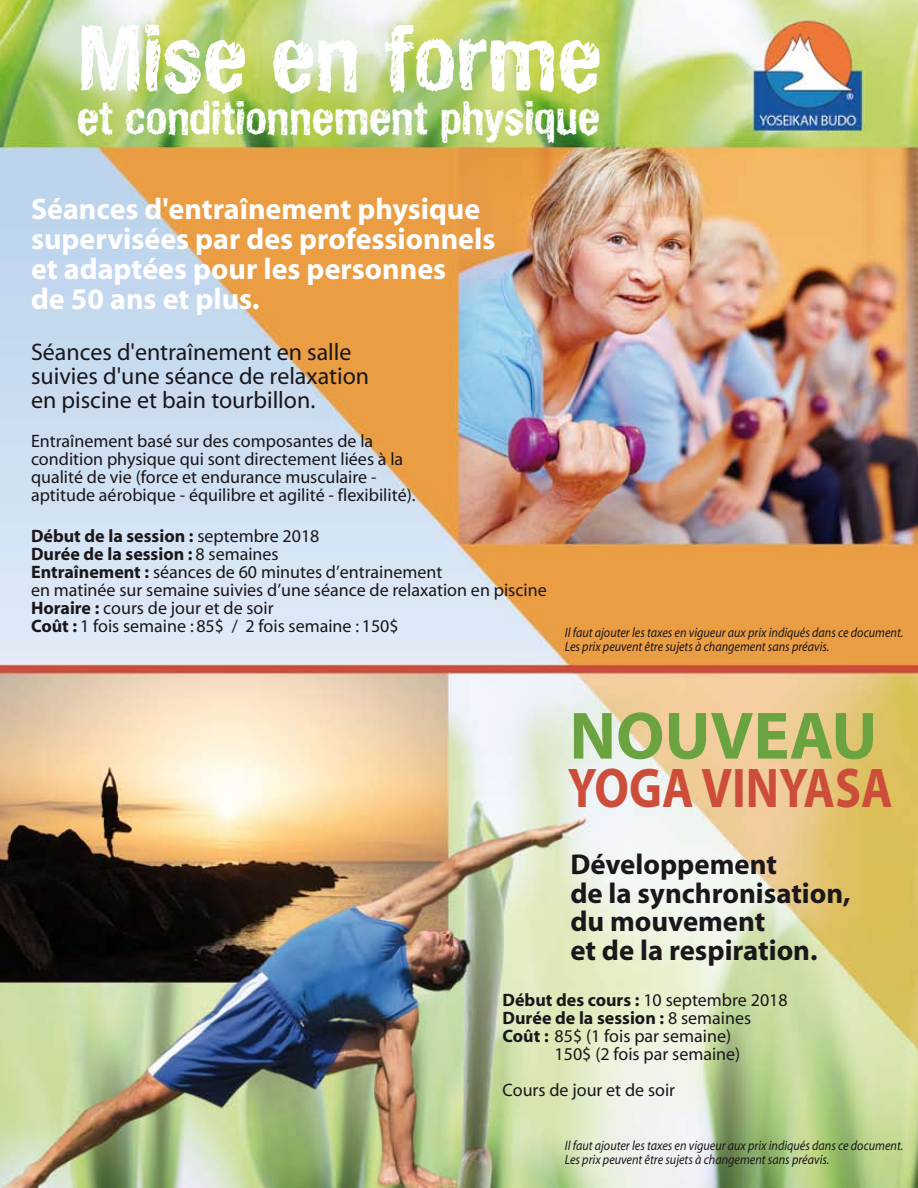
<style>
.page{position:relative;width:918px;height:1188px;background:#fff}
.page>*{position:absolute;margin:0;border:0;box-sizing:border-box;transform-origin:0 0}
.t1{font:90px "Hand Vetica";color:#fff}
.t2{font:700 67.5px "Myriad";color:#6ba341}
.t3{font:700 56.25px "Myriad";color:#cc4d3a;scale:.86 1}
.t4{font:45px "Hand Vetica";color:#fff}
.t5{font:700 30px/30px "Myriad";color:#fff}
.t6{font:700 28.8px/28.8px "Myriad";color:#1a171b}
.t7{font:24px/24px "Myriad";color:#1a171b}
.t8{font:18px/18px "Myriad";color:#1a171b}
.t9{font:700 18px "Myriad";color:#1a171b}
.t10{font:italic 13.5px/13.5px "Myriad";color:#1a171b;scale:.9 1}
.s1{font-weight:700}
.s2{font-weight:400}
</style>
<div class="page">
<img style="left:0;top:0;width:918px;height:1188px">
<h1 class="t1" style="left:78px;top:1px;width:525px">Mise en forme</h1>
<h3 class="t4" style="left:77px;top:90px;width:525px">et conditionnement physique</h3>
<h3 class="t5" style="left:31px;top:195px;width:466px">Séances d'entraînement physique supervisées par des professionnels et adaptées pour les personnes<br>de 50 ans et plus.</h3>
<h3 class="t7" style="left:31px;top:341px;width:340px">Séances d'entraînement en salle suivies d'une séance de relaxation en piscine et bain tourbillon.</h3>
<p class="t8" style="left:31px;top:433px;width:386px">Entraînement basé sur des composantes de la condition physique qui sont directement liées à la qualité de vie (force et endurance musculaire - aptitude aérobique - équilibre et agilité - flexibilité).</p>
<p class="t8" style="left:31px;top:528px;width:517px"><span class="s1">Début de la session :</span> septembre 2018<br><span class="s1">Durée de la session :</span> 8 semaines<br><span class="s1">Entraînement :</span> séances de 60 minutes d’entrainement<br>en matinée sur semaine suivies d’une séance de relaxation en piscine <span class="s1">Horaire :</span> cours de jour et de soir<br><span class="s1">Coût :</span> 1 fois semaine : 85$ / 2 fois semaine : 150$</p>
<p class="t10" style="left:565px;top:626px;width:378px">Il faut ajouter les taxes en vigueur aux prix indiqués dans ce document.<br>Les prix peuvent être sujets à changement sans préavis.</p>
<h2 class="t2" style="left:569px;top:701px;width:309px">NOUVEAU</h2>
<h3 class="t3" style="left:568px;top:760px;width:379px">YOGA VINYASA</h3>
<h3 class="t6" style="left:570px;top:851px;width:282px">Développement<br>de la synchronisation, du mouvement<br>et de la respiration.</h3>
<p class="t8" style="left:503px;top:992px;width:287px"><span class="s1">Début des cours :</span> 10 septembre 2018</p>
<p class="t9" style="left:503px;top:1008px;width:250px">Durée de la session : <span class="s2">8 semaines</span></p>
<p class="t8" style="left:503px;top:1028px;width:230px"><span class="s1">Coût :</span> 85$ (1 fois par semaine)</p>
<p class="t8" style="left:555px;top:1046px;width:187px">150$ (2 fois par semaine)</p>
<p class="t8" style="left:503px;top:1082px;width:174px">Cours de jour et de soir</p>
<p class="t10" style="left:565px;top:1139px;width:378px">Il faut ajouter les taxes en vigueur aux prix indiqués dans ce document.<br>Les prix peuvent être sujets à changement sans préavis.</p>
</div>
